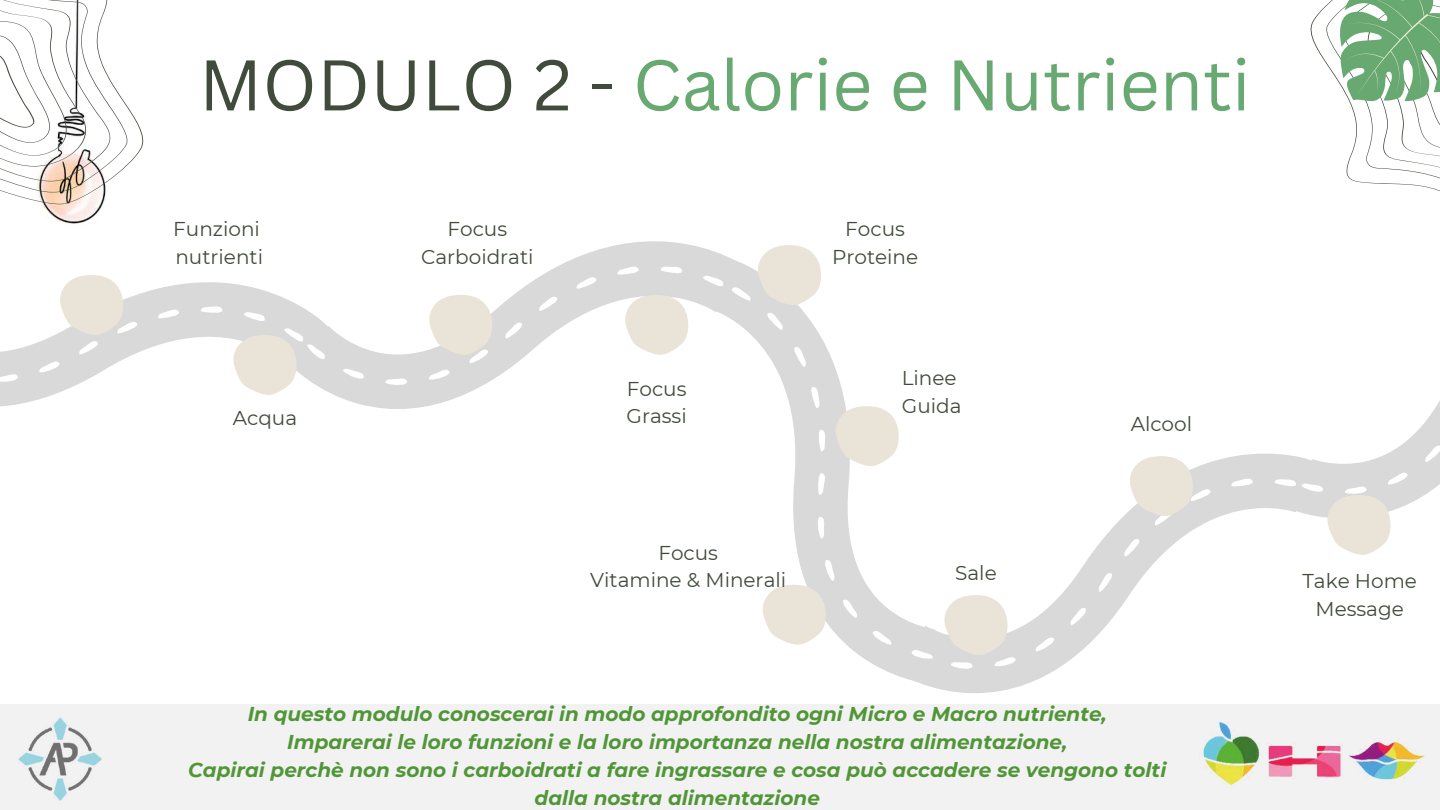
<style>
.page{position:relative;width:1440px;height:810px;background:#fff}
.page>*{position:absolute;margin:0;border:0;box-sizing:border-box;transform-origin:0 0}
.t1{font:70px "Canva Sans";color:#68a971}
.t2{font:italic 700 20px/27.8px "Montserrat";color:#509637;text-align:center}
.t3{font:20px/27.8px "Montserrat";color:#414b3b;text-align:center}
.s1{color:#414b3b}
</style>
<div class="page">
<svg style="left:0;top:282px;width:283px;height:125px"></svg>
<svg style="left:283px;top:256px;width:449px;height:121px"></svg>
<svg style="left:305px;top:241px;width:420px;height:168px"></svg>
<svg style="left:908px;top:453px;width:389px;height:252px"></svg>
<svg style="left:621px;top:259px;width:418px;height:433px"></svg>
<svg style="left:640px;top:286px;width:385px;height:376px"></svg>
<svg style="left:1291px;top:453px;width:10px;height:112px"></svg>
<svg style="left:233px;top:335px;width:63px;height:60px;background:#ece6dd"></svg>
<svg style="left:429px;top:295px;width:63px;height:60px;background:#ebe5dd"></svg>
<svg style="left:625px;top:295px;width:63px;height:60px"></svg>
<svg style="left:836px;top:406px;width:63px;height:60px;background:#ebe5dd"></svg>
<svg style="left:763px;top:585px;width:63px;height:60px"></svg>
<svg style="left:944px;top:595px;width:63px;height:60px;background:#e9e4db"></svg>
<svg style="left:1130px;top:456px;width:63px;height:60px;background:#eae4dc"></svg>
<svg style="left:60px;top:275px;width:63px;height:60px;background:#ebe5dd"></svg>
<svg style="left:758px;top:245px;width:63px;height:60px;background:#ebe6dd"></svg>
<div style="left:0;top:705px;width:1440px;height:105px;background:#f2f2f2"></div>
<img style="left:19px;top:717px;width:83px;height:83px">
<img style="left:1203px;top:723px;width:222px;height:62px">
<img style="left:42px;top:204px;width:61px;height:20px">
<svg style="left:1301px;top:0;width:139px;height:555px"></svg>
<svg style="left:0;top:0;width:144px;height:204px"></svg>
<h1 class="t1" style="left:199px;top:36px;width:1053px"><span class="s1">MODULO 2 -</span> Calorie e Nutrienti</h1>
<p class="t3" style="left:173px;top:215px;width:91px;text-align:left">Funzioni nutrienti</p>
<p class="t3" style="left:233px;top:404px;width:66px">Acqua</p>
<p class="t3" style="left:421px;top:215px;width:114px">Focus<br>Carboidrati</p>
<p class="t3" style="left:832px;top:215px;width:88px">Focus<br>Proteine</p>
<p class="t3" style="left:627px;top:374px;width:62px;text-align:left">Focus<br>Grassi</p>
<p class="t3" style="left:902px;top:364px;width:61px;text-align:left">Linee<br>Guida</p>
<p class="t3" style="left:590px;top:538px;width:197px">Focus<br>Vitamine &amp; Minerali</p>
<p class="t3" style="left:955px;top:559px;width:43px">Sale</p>
<p class="t3" style="left:1131px;top:410px;width:63px">Alcool</p>
<p class="t2" style="left:188px;top:700px;width:980px">In questo modulo conoscerai in modo approfondito ogni Micro e Macro nutriente,<br>Imparerai le loro funzioni e la loro importanza nella nostra alimentazione,<br>Capirai perchè non sono i carboidrati a fare ingrassare e cosa può accadere se vengono tolti dalla nostra alimentazione</p>
<p class="t3" style="left:1302px;top:567px;width:116px">Take Home<br>Message</p>
</div>
